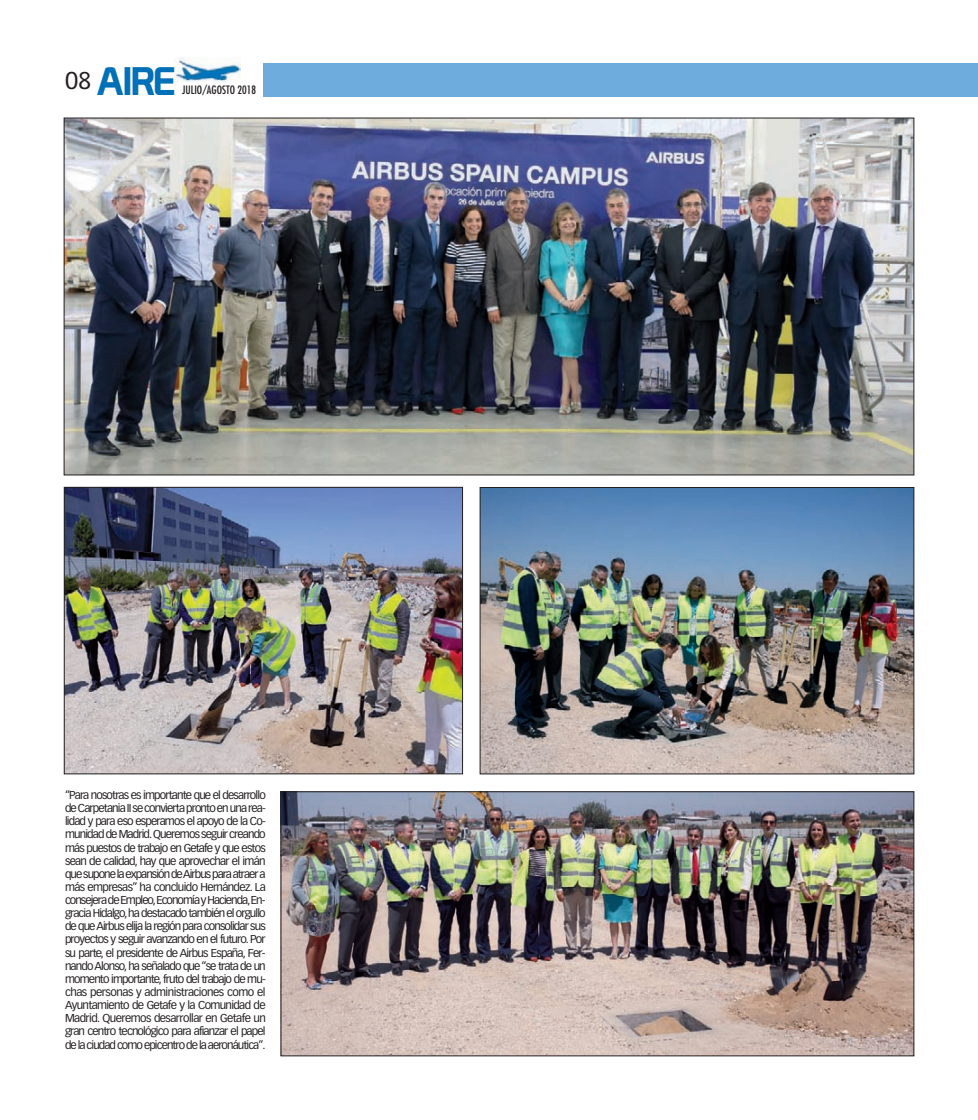
<style>
.page{position:relative;width:978px;height:1120px;background:#fff}
.page>*{position:absolute;margin:0;border:0;box-sizing:border-box;transform-origin:0 0}
.t1{font:38.88px "Prototype";color:#0070b8}
.t2{font:23.75px "Vectora LH";color:#231f20}
.t3{font:11.25px/13.1px "Vectora LH";letter-spacing:-.08em;color:#231f20;text-align:justify}
.t4{font:condensed 11.25px "Futura";color:#231f20}
</style>
<div class="page">
<div style="left:263px;top:64px;width:715px;height:33px;background:#6eacdd"></div>
<img style="left:174px;top:58px;width:66px;height:23px">
<img style="left:66px;top:120px;width:846px;height:353px">
<img style="left:283px;top:793px;width:629px;height:261px">
<div style="left:281px;top:791px;width:633px;height:265px;border:1px solid #231f20"></div>
<img style="left:482px;top:489px;width:430px;height:283px">
<div style="left:480px;top:487px;width:434px;height:287px;border:1px solid #231f20"></div>
<img style="left:66px;top:489px;width:395px;height:283px">
<div style="left:64px;top:487px;width:399px;height:287px;border:1px solid #231f20"></div>
<p class="t1" style="left:96px;top:58px;width:81px">AIRE</p>
<p class="t2" style="left:65px;top:70px;width:28px">08</p>
<p class="t4" style="left:182px;top:85px;width:76px">JULIO/AGOSTO 2018</p>
<p class="t3" style="left:65px;top:789px;width:202px">“Para nosotras es importante que el desarrollo de Carpetania II se convierta pronto en una rea&shy;lidad y para eso esperamos el apoyo de la Co&shy;munidad de Madrid. Queremos seguir creando más puestos de trabajo en Getafe y que estos sean de calidad, hay que aprovechar el imán que supone la expansión de Airbus para atraer a más empresas” ha concluido Hernández. La consejera de Empleo,Economía y Hacienda,En&shy;gracia Hidalgo, ha destacado también el orgullo de que Airbus elija la región para consolidar sus proyectos y seguir avanzando en el futuro. Por su parte, el presidente de Airbus España, Fer&shy;nando Alonso, ha señalado que “se trata de un momento importante, fruto del trabajo de mu&shy;chas personas y administraciones como el Ayuntamiento de Getafe y la Comunidad de Madrid. Queremos desarrollar en Getafe un gran centro tecnológico para afianzar el papel de la ciudad como epicentro de la aeronáutica”.</p>
</div>
